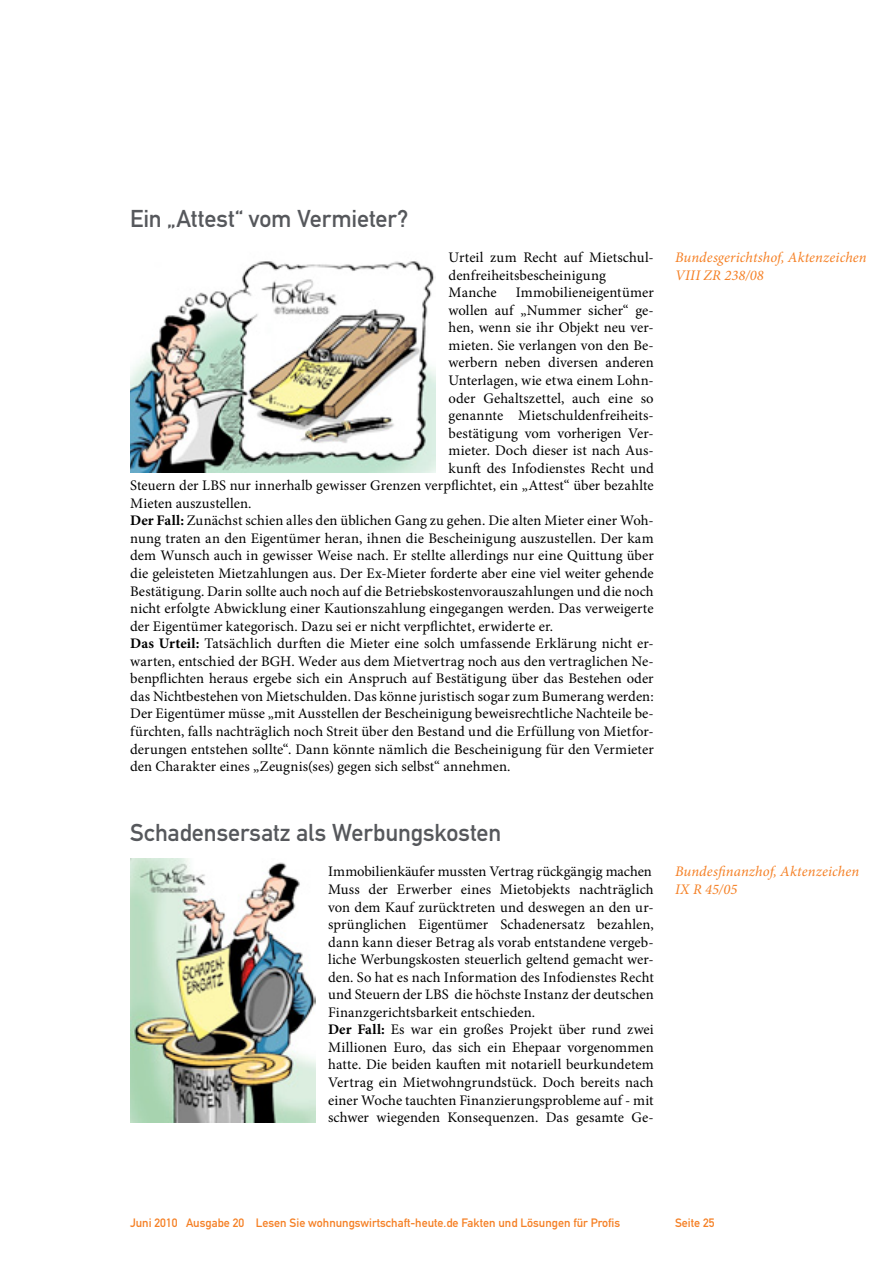
<style>
.page{position:relative;width:893px;height:1263px;background:#fff}
.page>*{position:absolute;margin:0;border:0;box-sizing:border-box;transform-origin:0 0}
.t1{font:24px "DIN Mittelschrift";letter-spacing:-.005em;color:#56585c}
.t2{font:14.7px/17.5px "Minion Pro";letter-spacing:.005em;color:#000}
.t3{font:italic 14.7px/17.5px "Minion Pro";letter-spacing:.01em;color:#f58025}
.t4{font:12px "DIN Mittelschrift";color:#f58025}
.s1{font-weight:700}
</style>
<div class="page">
<img style="left:130px;top:261px;width:306px;height:211px">
<img style="left:130px;top:859px;width:185px;height:263px">
<h1 class="t1" style="left:130px;top:204px;width:280px">Ein „Attest“ vom Vermieter?</h1>
<p class="t2" style="left:449px;top:249px;width:207px">Urteil zum Recht auf Mietschul&shy;denfreiheitsbescheinigung<br>Manche</p>
<p class="t2" style="left:516px;top:284px;width:140px">Immobilieneigentümer</p>
<p class="t2" style="left:449px;top:301px;width:207px">wollen auf „Nummer sicher“ ge-</p>
<p class="t2" style="left:449px;top:319px;width:207px">hen, wenn sie ihr Objekt neu ver-</p>
<p class="t2" style="left:449px;top:336px;width:207px">mieten. Sie verlangen von den Be-</p>
<p class="t2" style="left:449px;top:354px;width:207px">werbern neben diversen anderen</p>
<p class="t2" style="left:449px;top:372px;width:207px">Unterlagen, wie etwa einem Lohn-</p>
<p class="t2" style="left:449px;top:389px;width:207px">oder Gehaltszettel, auch eine so</p>
<p class="t2" style="left:449px;top:407px;width:207px">genannte Mietschuldenfreiheits-</p>
<p class="t2" style="left:449px;top:424px;width:207px">bestätigung vom vorherigen Ver-</p>
<p class="t2" style="left:449px;top:442px;width:207px">mieter. Doch dieser ist nach Aus-</p>
<p class="t2" style="left:449px;top:459px;width:207px">kunft des Infodienstes Recht und</p>
<p class="t2" style="left:130px;top:477px;width:525px">Steuern der LBS nur innerhalb gewisser Grenzen verpflichtet, ein „Attest“ über bezahlte</p>
<p class="t2" style="left:130px;top:494px;width:123px">Mieten auszustellen.</p>
<p class="t2" style="left:130px;top:512px;width:525px"><span class="s1">Der Fall:</span> Zunächst schien alles den üblichen Gang zu gehen. Die alten Mieter einer Woh-</p>
<p class="t2" style="left:130px;top:529px;width:525px">nung traten an den Eigentümer heran, ihnen die Bescheinigung auszustellen. Der kam</p>
<p class="t2" style="left:130px;top:547px;width:525px">dem Wunsch auch in gewisser Weise nach. Er stellte allerdings nur eine Quittung über</p>
<p class="t2" style="left:130px;top:565px;width:525px">die geleisteten Mietzahlungen aus. Der Ex-Mieter forderte aber eine viel weiter gehende</p>
<p class="t2" style="left:130px;top:582px;width:525px">Bestätigung. Darin sollte auch noch auf die Betriebskostenvorauszahlungen und die noch</p>
<p class="t2" style="left:130px;top:600px;width:525px">nicht erfolgte Abwicklung einer Kautionszahlung eingegangen werden. Das verweigerte</p>
<p class="t2" style="left:130px;top:617px;width:425px">der Eigentümer kategorisch. Dazu sei er nicht verpflichtet, erwiderte er.</p>
<p class="t2" style="left:130px;top:635px;width:525px"><span class="s1">Das Urteil:</span> Tatsächlich durften die Mieter eine solch umfassende Erklärung nicht er-</p>
<p class="t2" style="left:130px;top:652px;width:525px">warten, entschied der BGH. Weder aus dem Mietvertrag noch aus den vertraglichen Ne-</p>
<p class="t2" style="left:130px;top:670px;width:525px">benpflichten heraus ergebe sich ein Anspruch auf Bestätigung über das Bestehen oder</p>
<p class="t2" style="left:130px;top:687px;width:525px">das Nichtbestehen von Mietschulden. Das könne juristisch sogar zum Bumerang werden:</p>
<p class="t2" style="left:130px;top:705px;width:525px">Der Eigentümer müsse „mit Ausstellen der Bescheinigung beweisrechtliche Nachteile be-</p>
<p class="t2" style="left:130px;top:723px;width:525px">fürchten, falls nachträglich noch Streit über den Bestand und die Erfüllung von Mietfor-</p>
<p class="t2" style="left:130px;top:740px;width:525px">derungen entstehen sollte“. Dann könnte nämlich die Bescheinigung für den Vermieter</p>
<p class="t2" style="left:130px;top:758px;width:382px">den Charakter eines „Zeugnis(ses) gegen sich selbst“ annehmen.</p>
<h1 class="t1" style="left:130px;top:819px;width:373px">Schadensersatz als Werbungskosten</h1>
<p class="t2" style="left:328px;top:863px;width:327px">Immobilienkäufer mussten Vertrag rückgängig machen Muss der Erwerber eines Mietobjekts nachträglich von dem Kauf zurücktreten und deswegen an den ur&shy;sprünglichen Eigentümer Schadenersatz bezahlen, dann kann dieser Betrag als vorab entstandene vergeb&shy;liche Werbungskosten steuerlich geltend gemacht wer&shy;den. So hat es nach Information des Infodienstes Recht und Steuern der LBS die höchste Instanz der deutschen Finanzgerichtsbarkeit entschieden.<br><span class="s1">Der Fall:</span> Es war ein großes Projekt über rund zwei Millionen Euro, das sich ein Ehepaar vorgenommen hatte. Die beiden kauften mit notariell beurkundetem Vertrag ein Mietwohngrundstück. Doch bereits nach einer Woche tauchten Finanzierungsprobleme auf - mit schwer wiegenden Konsequenzen. Das gesamte Ge-</p>
<p class="t3" style="left:675px;top:249px;width:193px">Bundesgerichtshof, Aktenzeichen<br>VIII ZR 238/08</p>
<p class="t3" style="left:675px;top:863px;width:186px">Bundesfinanzhof, Aktenzeichen<br>IX R 45/05</p>
<p class="t4" style="left:130px;top:1216px;width:492px">Juni 2010 Ausgabe 20 Lesen Sie wohnungswirtschaft-heute.de Fakten und Lösungen für Profis</p>
<p class="t4" style="left:675px;top:1216px;width:41px">Seite 25</p>
</div>
